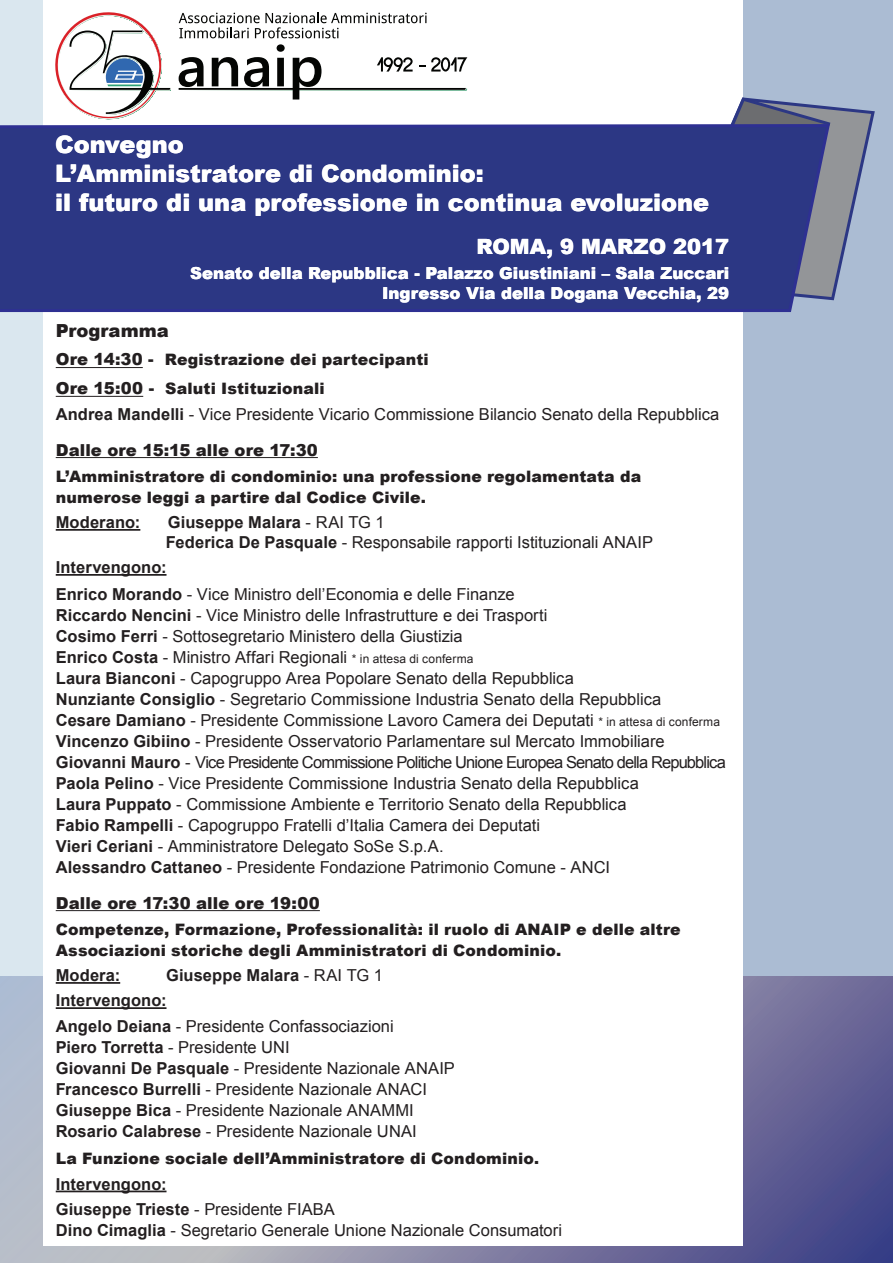
<style>
.page{position:relative;width:893px;height:1263px;background:#abbcd3}
.page>*{position:absolute;margin:0;border:0;box-sizing:border-box;transform-origin:0 0}
.t1{font:900 24px/28.8px "Arial";color:#fff}
.t2{font:900 21px "Arial";color:#fff}
.t3{font:900 18px "Arial";letter-spacing:.005em;color:#231f20}
.t4{font:16.5px/21px "Arial";color:#231f20}
.t5{font:700 16.5px/25.2px "Arial";letter-spacing:.005em;color:#231f20}
.t6{font:900 16.5px/19.8px "Arial";color:#fff;text-align:right}
.t7{font:900 16.5px "Arial";letter-spacing:.005em;color:#231f20}
.t8{font:900 15.75px/21px "Arial";letter-spacing:.01em;color:#231f20}
.s1{font-size:16.5px}
.s2{font-weight:700}
.s3{font-weight:900}
.s4{font-size:12px}
.s5{font-weight:400}
.s6{font-size:15px}
</style>
<div class="page">
<div style="left:0;top:0;width:742px;height:1263px;background:#dae7ef"></div>
<svg style="left:0;top:977px;width:893px;height:286px;background:#7979a3"></svg>
<div style="left:43px;top:0;width:699px;height:1245px;background:#fff"></div>
<svg style="left:731px;top:95px;width:144px;height:206px"></svg>
<svg style="left:0;top:123px;width:832px;height:191px;background:#323d87"></svg>
<svg style="left:48px;top:12px;width:123px;height:115px"></svg>
<svg style="left:179px;top:44px;width:288px;height:56px"></svg>
<svg style="left:179px;top:12px;width:248px;height:26px"></svg>
<hr style="left:56px;top:367px;width:87px;height:1px;background:#231f20">
<hr style="left:56px;top:396px;width:87px;height:1px;background:#231f20">
<hr style="left:56px;top:457px;width:262px;height:1px;background:#231f20">
<hr style="left:56px;top:529px;width:84px;height:2px;background:#231f20">
<hr style="left:56px;top:574px;width:110px;height:2px;background:#231f20">
<hr style="left:56px;top:910px;width:264px;height:1px;background:#231f20">
<hr style="left:56px;top:982px;width:64px;height:2px;background:#231f20">
<hr style="left:56px;top:1007px;width:110px;height:2px;background:#231f20">
<hr style="left:56px;top:1190px;width:110px;height:2px;background:#231f20">
<h1 class="t1" style="left:55px;top:129px;width:655px">Convegno<br>L’Amministratore di Condominio:<br>il futuro di una professione in continua evoluzione</h1>
<p class="t2" style="left:476px;top:231px;width:254px">ROMA, 9 MARZO 2017</p>
<p class="t6" style="left:190px;top:263px;width:541px">Senato della Repubblica - Palazzo Giustiniani – Sala Zuccari<br>Ingresso Via della Dogana Vecchia, 29</p>
<p class="t3" style="left:56px;top:317px;width:115px">Programma</p>
<p class="t8" style="left:56px;top:345px;width:375px;line-height:28.8px"><span class="s1">Ore 14:30 -</span> Registrazione dei partecipanti<br><span class="s1">Ore 15:00 -</span> Saluti Istituzionali</p>
<p class="t4" style="left:56px;top:396px;width:665px;line-height:36px"><span class="s2">Andrea Mandelli</span> - Vice Presidente Vicario Commissione Bilancio Senato della Repubblica<br><span class="s3">Dalle ore 15:15 alle ore 17:30</span></p>
<p class="t8" style="left:56px;top:465px;width:587px">L’Amministratore di condominio: una professione regolamentata da numerose leggi a partire dal Codice Civile.</p>
<p class="t5" style="left:56px;top:510px;width:86px">Moderano:</p>
<p class="t4" style="left:166px;top:512px;width:489px;line-height:19.8px"><span class="s2">Giuseppe Malara</span> - RAI TG 1<br><span class="s2">Federica De Pasquale</span> - Responsabile rapporti Istituzionali ANAIP</p>
<p class="t4" style="left:56px;top:554px;width:460px;line-height:26.4px"><span class="s2">Intervengono:<br>Enrico Morando</span> - Vice Ministro dell’Economia e delle Finanze</p>
<p class="t4" style="left:56px;top:604px;width:672px"><span class="s2">Riccardo Nencini</span> - Vice Ministro delle Infrastrutture e dei Trasporti<br><span class="s2">Cosimo Ferri</span> - Sottosegretario Ministero della Giustizia<br><span class="s2">Enrico Costa</span> - Ministro Affari Regionali <span class="s4">* in attesa di conferma<br></span><span class="s2">Laura Bianconi</span> - Capogruppo Area Popolare Senato della Repubblica<br><span class="s2">Nunziante Consiglio</span> - Segretario Commissione Industria Senato della Repubblica<br><span class="s2">Cesare Damiano</span> - Presidente Commissione Lavoro Camera dei Deputati <span class="s4">* in attesa di conferma </span><span class="s2">Vincenzo Gibiino</span> - Presidente Osservatorio Parlamentare sul Mercato Immobiliare <span class="s2">Giovanni Mauro</span> - Vice Presidente Commissione Politiche Unione Europea Senato della Repubblica <span class="s2">Paola Pelino</span> - Vice Presidente Commissione Industria Senato della Repubblica<br><span class="s2">Laura Puppato</span> - Commissione Ambiente e Territorio Senato della Repubblica<br><span class="s2">Fabio Rampelli</span> - Capogruppo Fratelli d’Italia Camera dei Deputati<br><span class="s2">Vieri Ceriani</span> - Amministratore Delegato SoSe S.p.A.<br><span class="s2">Alessandro Cattaneo</span> - Presidente Fondazione Patrimonio Comune - ANCI</p>
<p class="t7" style="left:56px;top:891px;width:266px">Dalle ore 17:30 alle ore 19:00</p>
<p class="t8" style="left:56px;top:918px;width:626px">Competenze, Formazione, Professionalità: il ruolo di ANAIP e delle altre<br>Associazioni storiche degli Amministratori di Condominio.</p>
<p class="t5" style="left:56px;top:963px;width:66px">Modera:</p>
<p class="t5" style="left:56px;top:963px;width:339px;text-indent:110px">Giuseppe Malara <span class="s5">- RAI TG 1<br></span>Intervengono:<br>Angelo Deiana <span class="s5">- Presidente Confassociazioni</span></p>
<p class="t4" style="left:56px;top:1036px;width:401px"><span class="s2">Piero Torretta</span> - Presidente UNI<br><span class="s2">Giovanni De Pasquale</span> - Presidente Nazionale ANAIP <span class="s2">Francesco Burrelli</span> - Presidente Nazionale ANACI <span class="s2">Giuseppe Bica</span> - Presidente Nazionale ANAMMI <span class="s2">Rosario Calabrese</span> - Presidente Nazionale UNAI</p>
<p class="t8" style="left:56px;top:1148px;width:485px">La Funzione sociale dell’Amministratore di Condominio<span class="s6">.</span></p>
<p class="t5" style="left:56px;top:1171px;width:281px">Intervengono:<br>Giuseppe Trieste <span class="s5">- Presidente FIABA</span></p>
<p class="t4" style="left:56px;top:1219px;width:508px"><span class="s2">Dino Cimaglia</span> - Segretario Generale Unione Nazionale Consumatori</p>
</div>
